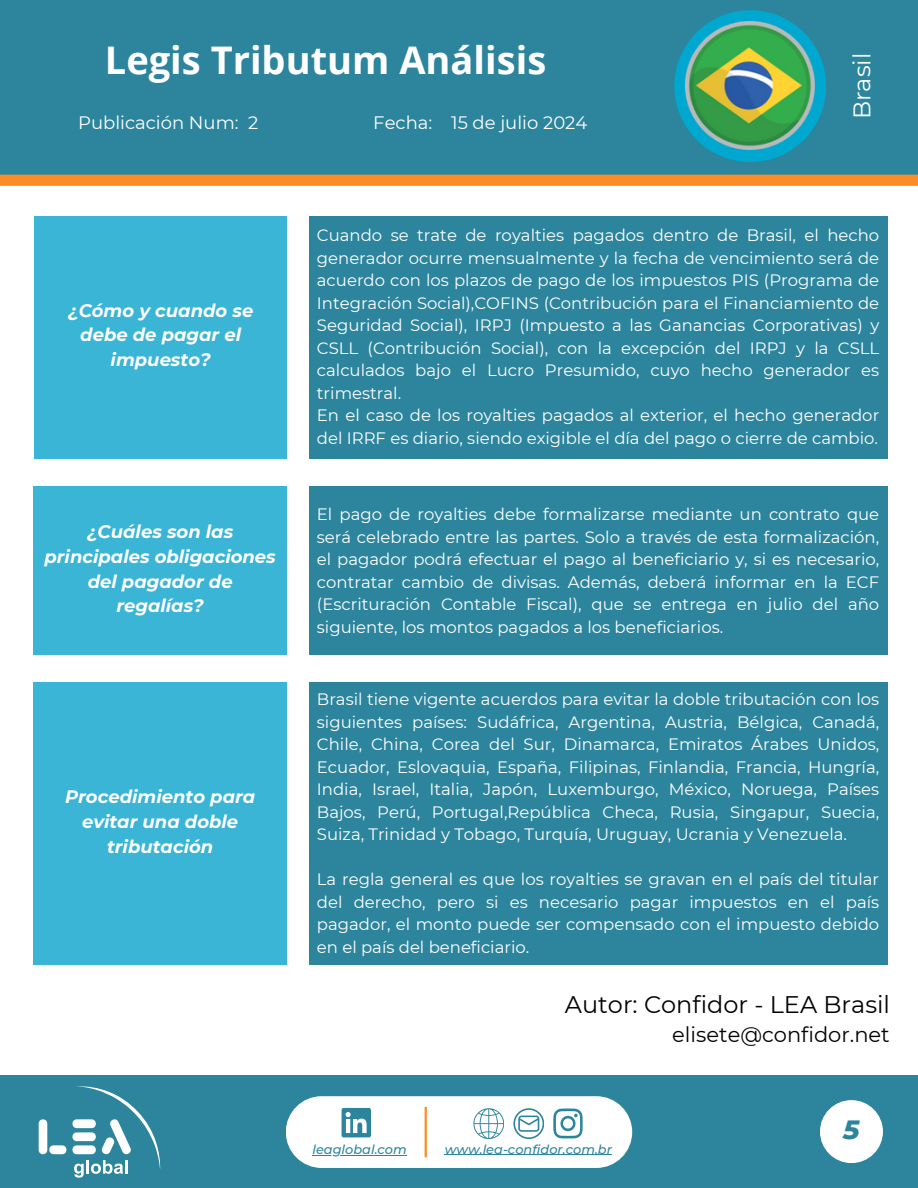
<style>
.page{position:relative;width:918px;height:1188px;background:#fff}
.page>*{position:absolute;margin:0;border:0;box-sizing:border-box;transform-origin:0 0}
.t1{font:700 38.1px "Open Sans";color:#fff}
.t2{font:italic 800 27px "Montserrat";color:#2c859d}
.t3{font:24px "Montserrat";color:#000}
.t4{font:24px "Montserrat";color:#fff}
.t5{font:21px "Montserrat";color:#000}
.t6{font:italic 700 18px/24.8px "Montserrat";color:#fff;text-align:center}
.t7{font:18px "Montserrat";color:#fff}
.t8{font:16.5px/22.5px "Montserrat";color:#fff;text-align:justify}
.t9{font:italic 500 12.9px "Montserrat";color:#2c859d}
</style>
<div class="page">
<div style="left:34px;top:216px;width:253px;height:242px;background:#3ab5d5"></div>
<div style="left:309px;top:216px;width:578px;height:242px;background:#2c859d"></div>
<div style="left:34px;top:486px;width:252px;height:169px;background:#3ab5d5"></div>
<div style="left:309px;top:486px;width:578px;height:169px;background:#2c859d"></div>
<div style="left:34px;top:683px;width:252px;height:282px;background:#3ab5d5"></div>
<div style="left:309px;top:683px;width:578px;height:282px;background:#2c859d"></div>
<div style="left:0;top:0;width:918px;height:174px;background:#2c859d"></div>
<div style="left:674px;top:10px;width:152px;height:152px;background:#00a7ce;border-radius:50%"></div>
<img style="left:686px;top:22px;width:128px;height:128px">
<div style="left:0;top:1075px;width:918px;height:113px;background:#2c859d"></div>
<svg style="left:39px;top:1086px;width:121px;height:91px"></svg>
<hr style="left:125px;top:1160px;width:3px;height:14px;background:#fff">
<div style="left:820px;top:1100px;width:63px;height:63px;background:#fff;border-radius:50%"></div>
<div style="left:286px;top:1096px;width:346px;height:72px;background:#fff;border-radius:36px"></div>
<svg style="left:342px;top:1108px;width:29px;height:29px"></svg>
<hr style="left:425px;top:1107px;width:2px;height:50px;background:#fe8c26">
<svg style="left:513px;top:1108px;width:31px;height:31px"></svg>
<img style="left:553px;top:1108px;width:30px;height:31px">
<svg style="left:473px;top:1108px;width:31px;height:31px"></svg>
<hr style="left:445px;top:1154px;width:167px;height:1px;background:#2c859d">
<hr style="left:312px;top:1155px;width:95px;height:1px;background:#2c859d">
<div style="left:0;top:175px;width:918px;height:11px;background:#fe8c26"></div>
<h2 class="t1" style="left:105px;top:33px;width:443px">Legis Tributum Análisis</h2>
<h3 class="t4" style="left:847px;top:119px;width:68px;rotate:-90deg">Brasil</h3>
<h5 class="t7" style="left:78px;top:111px;width:182px">Publicación Num: 2</h5>
<h5 class="t7" style="left:373px;top:111px;width:216px">Fecha: 15 de julio 2024</h5>
<h1 class="t6" style="left:68px;top:298px;width:187px">¿Cómo y cuando se debe de pagar el impuesto?</h1>
<h5 class="t6" style="left:44px;top:519px;width:233px">¿Cuáles son las principales obligaciones del pagador de regalías?</h5>
<h2 class="t6" style="left:65px;top:784px;width:192px">Procedimiento para evitar una doble tributación</h2>
<h5 class="t8" style="left:317px;top:224px;width:564px;text-align:left">Cuando se trate de royalties pagados dentro de Brasil, el hecho generador ocurre mensualmente y la fecha de vencimiento será de acuerdo con los plazos de pago de los impuestos PIS (Programa de Integración Social),COFINS (Contribución para el Financiamiento de Seguridad Social), IRPJ (Impuesto a las Ganancias Corporativas) y CSLL (Contribución Social), con la excepción del IRPJ y la CSLL calculados bajo el Lucro Presumido, cuyo hecho generador es trimestral.<br>En el caso de los royalties pagados al exterior, el hecho generador del IRRF es diario, siendo exigible el día del pago o cierre de cambio.</h5>
<p class="t8" style="left:317px;top:503px;width:564px">El pago de royalties debe formalizarse mediante un contrato que será celebrado entre las partes. Solo a través de esta formalización, el pagador podrá efectuar el pago al beneficiario y, si es necesario, contratar cambio de divisas. Además, deberá informar en la ECF (Escrituración Contable Fiscal), que se entrega en julio del año siguiente, los montos pagados a los beneficiarios.</p>
<h4 class="t8" style="left:317px;top:688px;width:564px">Brasil tiene vigente acuerdos para evitar la doble tributación con los siguientes países: Sudáfrica, Argentina, Austria, Bélgica, Canadá, Chile, China, Corea del Sur, Dinamarca, Emiratos Árabes Unidos, Ecuador, Eslovaquia, España, Filipinas, Finlandia, Francia, Hungría, India, Israel, Italia, Japón, Luxemburgo, México, Noruega, Países Bajos, Perú, Portugal,República Checa, Rusia, Singapur, Suecia, Suiza, Trinidad y Tobago, Turquía, Uruguay, Ucrania y Venezuela.</h4>
<h5 class="t8" style="left:317px;top:868px;width:564px">La regla general es que los royalties se gravan en el país del titular del derecho, pero si es necesario pagar impuestos en el país pagador, el monto puede ser compensado con el impuesto debido en el país del beneficiario.</h5>
<h4 class="t3" style="left:565px;top:990px;width:327px">Autor: Confidor - LEA Brasil</h4>
<h5 class="t5" style="left:672px;top:1022px;width:219px">elisete@confidor.net</h5>
<p class="t9" style="left:312px;top:1141px;width:96px">leaglobal.com</p>
<p class="t9" style="left:445px;top:1141px;width:169px">www.lea-confidor.com.br</p>
<p class="t2" style="left:843px;top:1113px;width:18px">5</p>
</div>
